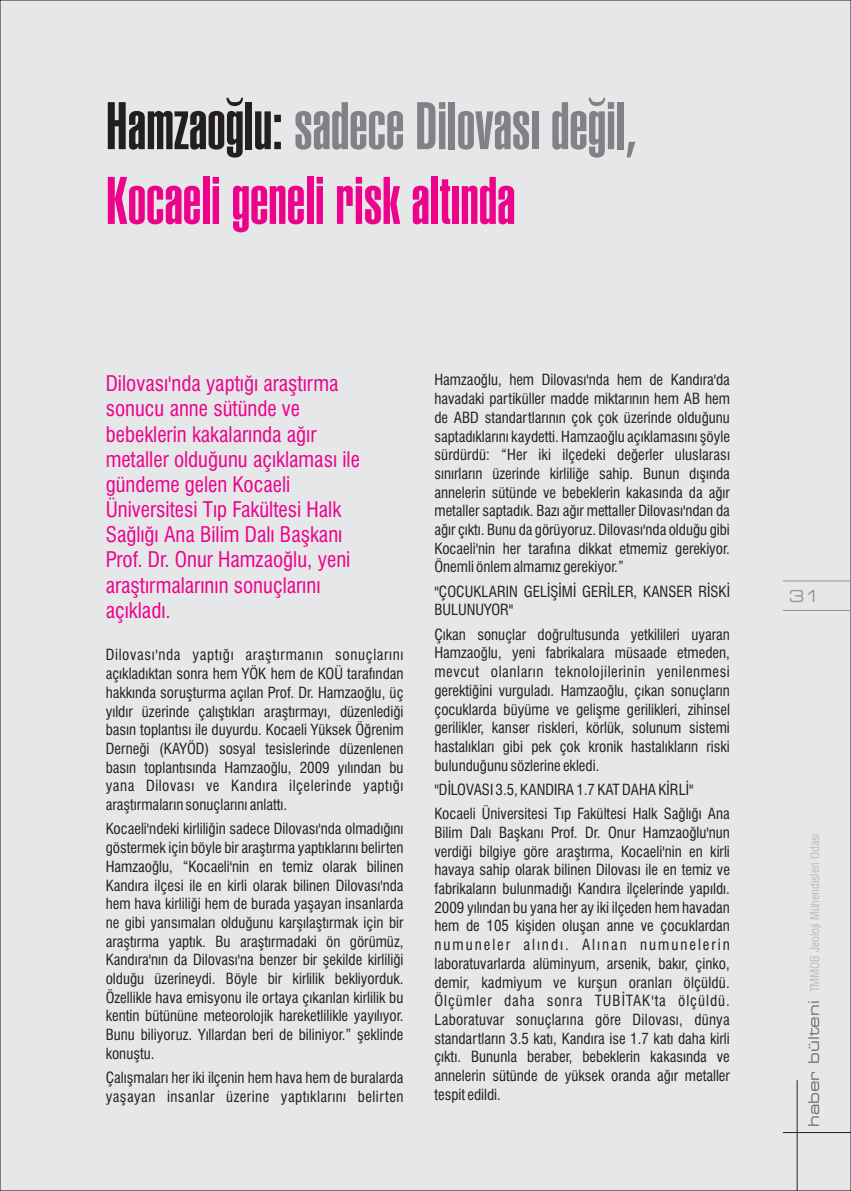
<style>
.page{position:relative;width:851px;height:1191px;background:#fff}
.page>*{position:absolute;margin:0;border:0;box-sizing:border-box;transform-origin:0 0}
.t1{font:700 66px/74.7px "TFF Hlv Ult Cmprs";color:#ed028c}
.t2{font:condensed 21px/25.2px "Swiss 721 BT";color:#ed028c}
.t3{font:expanded 16.5px "Square 721 BT";color:#939598}
.t4{font:condensed 15px/18.8px "Swiss 721 BT";color:#231f20;text-align:justify}
.t5{font:condensed 15px/18.8px "Swiss 721 BT";letter-spacing:.03em;color:#231f20}
.t6{font:condensed 12px "Swiss 721 BT";color:#bcbdc0}
.s1{color:#231f20}
.s2{color:#808285}
.s3{font-family:"Square 721 BT";font-stretch:expanded;font-size:15px;color:#6c6d70}
</style>
<div class="page">
<div style="left:0;top:0;width:850px;height:1191px;background:#e6e7e9"></div>
<hr style="left:782px;top:610px;width:68px;height:1px;background:#939598">
<hr style="left:782px;top:580px;width:68px;height:1px;background:#939598">
<hr style="left:782px;top:1132px;width:68px;height:1px;background:#231f20">
<hr style="left:796px;top:1080px;width:1px;height:110px;background:#231f20">
<h1 class="t1" style="left:106px;top:89px;width:532px"><span class="s1">Hamzaoðlu:</span> <span class="s2">sadece Dilovasý deðil,<br></span>Kocaeli geneli risk altýnda</h1>
<p class="t2" style="left:106px;top:373px;width:256px">Dilovasý'nda yaptýðý araþtýrma sonucu anne sütünde ve bebeklerin kakalarýnda aðýr metaller olduðunu açýklamasý ile gündeme gelen Kocaeli<br>Üniversitesi Týp Fakültesi Halk<br>Saðlýðý Ana Bilim Dalý Baþkaný<br>Prof. Dr. Onur Hamzaoðlu, yeni araþtýrmalarýnýn sonuçlarýný açýkladý.</p>
<p class="t4" style="left:106px;top:647px;width:299px">Dilovasý'nda yaptýðý araþtýrmanýn sonuçlarýný açýkladýktan sonra hem YÖK hem de KOÜ tarafýndan hakkýnda soruþturma açýlan Prof. Dr. Hamzaoðlu, üç yýldýr üzerinde çalýþtýklarý araþtýrmayý, düzenlediði basýn toplantýsý ile duyurdu. Kocaeli Yüksek Öðrenim Derneði (KAYÖD) sosyal tesislerinde düzenlenen basýn toplantýsýnda Hamzaoðlu, 2009 yýlýndan bu yana Dilovasý ve Kandýra ilçelerinde yaptýðý araþtýrmalarýn sonuçlarýný anlattý.</p>
<p class="t4" style="left:106px;top:821px;width:299px">Kocaeli'ndeki kirliliðin sadece Dilovasý'nda olmadýðýný göstermek için böyle bir araþtýrma yaptýklarýný belirten Hamzaoðlu, “Kocaeli'nin en temiz olarak bilinen Kandýra ilçesi ile en kirli olarak bilinen Dilovasý'nda hem hava kirliliði hem de burada yaþayan insanlarda ne gibi yansýmalarý olduðunu karþýlaþtýrmak için bir araþtýrma yaptýk. Bu araþtýrmadaki ön görümüz, Kandýra'nýn da Dilovasý'na benzer bir þekilde kirliliði olduðu üzerineydi. Böyle bir kirlilik bekliyorduk.<br>Özellikle hava emisyonu ile ortaya çýkarýlan kirlilik bu kentin bütününe meteorolojik hareketlilikle yayýlýyor.<br>Bunu biliyoruz. Yýllardan beri de biliniyor.” þeklinde konuþtu.</p>
<p class="t5" style="left:106px;top:1069px;width:299px">Çalýþmalarý her iki ilçenin hem hava hem de buralarda yaþayan insanlar üzerine yaptýklarýný belirten</p>
<p class="t4" style="left:434px;top:372px;width:297px">Hamzaoðlu, hem Dilovasý'nda hem de Kandýra'da havadaki partiküller madde miktarýnýn hem AB hem de ABD standartlarýnýn çok çok üzerinde olduðunu saptadýklarýný kaydetti. Hamzaoðlu açýklamasýný þöyle sürdürdü: “Her iki ilçedeki deðerler uluslarasý sýnýrlarýn üzerinde kirliliðe sahip. Bunun dýþýnda annelerin sütünde ve bebeklerin kakasýnda da aðýr metaller saptadýk. Bazý aðýr mettaller Dilovasý'ndan da aðýr çýktý. Bunu da görüyoruz. Dilovasý'nda olduðu gibi Kocaeli'nin her tarafýna dikkat etmemiz gerekiyor.<br>Önemli önlem almamýz gerekiyor.”</p>
<p class="t4" style="left:434px;top:583px;width:297px">"ÇOCUKLARIN GELÝÞÝMÝ GERÝLER, KANSER RÝSKÝ<br>BULUNUYOR"</p>
<p class="t4" style="left:434px;top:626px;width:297px">Çýkan sonuçlar doðrultusunda yetkilileri uyaran Hamzaoðlu, yeni fabrikalara müsaade etmeden, mevcut olanlarýn teknolojilerinin yenilenmesi gerektiðini vurguladý. Hamzaoðlu, çýkan sonuçlarýn çocuklarda büyüme ve geliþme gerilikleri, zihinsel gerilikler, kanser riskleri, körlük, solunum sistemi hastalýklarý gibi pek çok kronik hastalýklarýn riski bulunduðunu sözlerine ekledi.</p>
<p class="t4" style="left:434px;top:779px;width:297px;line-height:24.3px">"DÝLOVASI 3.5, KANDIRA 1.7 KAT DAHA KÝRLÝ"<br>Kocaeli Üniversitesi Týp Fakültesi Halk Saðlýðý Ana</p>
<p class="t4" style="left:434px;top:824px;width:297px">Bilim Dalý Baþkaný Prof. Dr. Onur Hamzaoðlu'nun verdiði bilgiye göre araþtýrma, Kocaeli'nin en kirli havaya sahip olarak bilinen Dilovasý ile en temiz ve fabrikalarýn bulunmadýðý Kandýra ilçelerinde yapýldý.<br>2009 yýlýndan bu yana her ay iki ilçeden hem havadan hem de 105 kiþiden oluþan anne ve çocuklardan numuneler alýndý. Alýnan numunelerin laboratuvarlarda alüminyum, arsenik, bakýr, çinko, demir, kadmiyum ve kurþun oranlarý ölçüldü.<br>Ölçümler daha sonra TUBÝTAK'ta ölçüldü.<br>Laboratuvar sonuçlarýna göre Dilovasý, dünya standartlarýn 3.5 katý, Kandýra ise 1.7 katý daha kirli çýktý. Bununla beraber, bebeklerin kakasýnda ve annelerin sütünde de yüksek oranda aðýr metaller tespit edildi.</p>
<p class="t3" style="left:788px;top:589px;width:33px">31</p>
<p class="t6" style="left:809px;top:1126px;width:295px;rotate:-90deg"><span class="s3">haber bülteni</span> TMMOB Jeoloji Mühendisleri Odasý</p>
</div>
